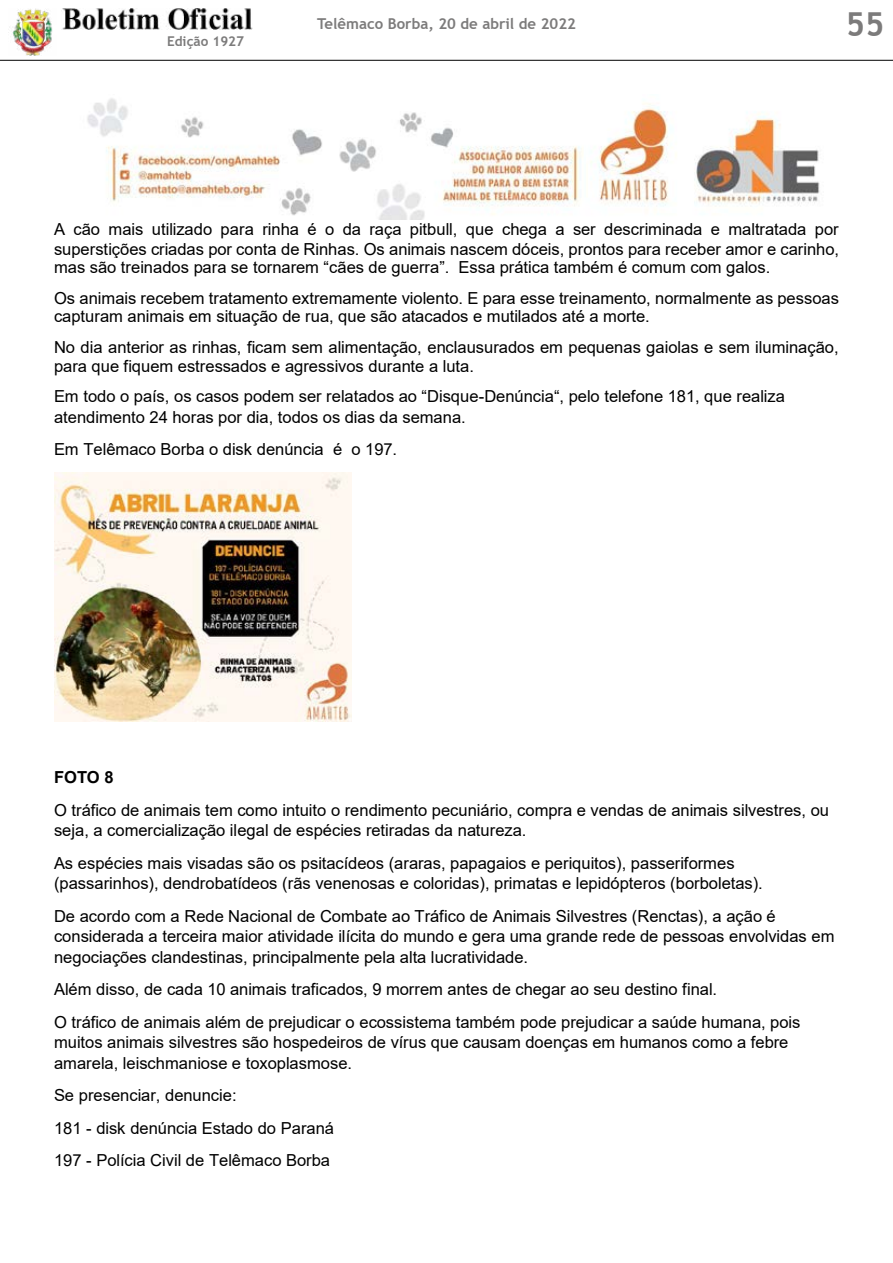
<style>
.page{position:relative;width:893px;height:1263px;background:#fff}
.page>*{position:absolute;margin:0;border:0;box-sizing:border-box;transform-origin:0 0}
.t1{font:700 33px "Trebuchet MS";color:#7c7b7b}
.t2{font:16.5px/20.5px "Arial";color:#000}
.t3{font:700 16.5px "Arial";color:#000}
.t4{font:700 15px "Trebuchet MS";color:#7c7b7b}
.t5{font:700 13.5px "Trebuchet MS";color:#7c7b7b}
</style>
<div class="page">
<img style="left:9px;top:9px;width:44px;height:47px">
<img style="left:62px;top:8px;width:191px;height:21px">
<hr style="left:0;top:60px;width:893px;height:1px;background:#000">
<img style="left:87px;top:98px;width:733px;height:122px">
<img style="left:54px;top:472px;width:298px;height:250px">
<p class="t5" style="left:167px;top:33px;width:79px">Edição 1927</p>
<p class="t4" style="left:317px;top:14px;width:260px">Telêmaco Borba, 20 de abril de 2022</p>
<h1 class="t1" style="left:846px;top:3px;width:40px">55</h1>
<p class="t2" style="left:54px;top:220px;width:786px;line-height:18.9px;text-align:justify">A cão mais utilizado para rinha é o da raça pitbull, que chega a ser descriminada e maltratada por superstições criadas por conta de Rinhas. Os animais nascem dóceis, prontos para receber amor e carinho, mas são treinados para se tornarem “cães de guerra”. Essa prática também é comum com galos.</p>
<p class="t2" style="left:54px;top:288px;width:786px;line-height:18.8px">Os animais recebem tratamento extremamente violento. E para esse treinamento, normalmente as pessoas capturam animais em situação de rua, que são atacados e mutilados até a morte.</p>
<p class="t2" style="left:54px;top:337px;width:786px;line-height:18.9px">No dia anterior as rinhas, ficam sem alimentação, enclausurados em pequenas gaiolas e sem iluminação, para que fiquem estressados e agressivos durante a luta.</p>
<p class="t2" style="left:54px;top:386px;width:732px">Em todo o país, os casos podem ser relatados ao “Disque-Denúncia“, pelo telefone 181, que realiza atendimento 24 horas por dia, todos os dias da semana.</p>
<p class="t2" style="left:54px;top:439px;width:345px">Em Telêmaco Borba o disk denúncia é o 197.</p>
<p class="t3" style="left:54px;top:766px;width:61px">FOTO 8</p>
<p class="t2" style="left:54px;top:800px;width:777px">O tráfico de animais tem como intuito o rendimento pecuniário, compra e vendas de animais silvestres, ou seja, a comercialização ilegal de espécies retiradas da natureza.</p>
<p class="t2" style="left:54px;top:853px;width:710px">As espécies mais visadas são os psitacídeos (araras, papagaios e periquitos), passeriformes (passarinhos), dendrobatídeos (rãs venenosas e coloridas), primatas e lepidópteros (borboletas).</p>
<p class="t2" style="left:54px;top:906px;width:782px">De acordo com a Rede Nacional de Combate ao Tráfico de Animais Silvestres (Renctas), a ação é considerada a terceira maior atividade ilícita do mundo e gera uma grande rede de pessoas envolvidas em negociações clandestinas, principalmente pela alta lucratividade.</p>
<p class="t2" style="left:54px;top:973px;width:748px;line-height:32.5px">Além disso, de cada 10 animais traficados, 9 morrem antes de chegar ao seu destino final.<br>O tráfico de animais além de prejudicar o ecossistema também pode prejudicar a saúde humana, pois</p>
<p class="t2" style="left:54px;top:1032px;width:736px">muitos animais silvestres são hospedeiros de vírus que causam doenças em humanos como a febre amarela, leischmaniose e toxoplasmose.</p>
<p class="t2" style="left:54px;top:1079px;width:281px;line-height:32.5px">Se presenciar, denuncie:<br>181 - disk denúncia Estado do Paraná<br>197 - Polícia Civil de Telêmaco Borba</p>
</div>
